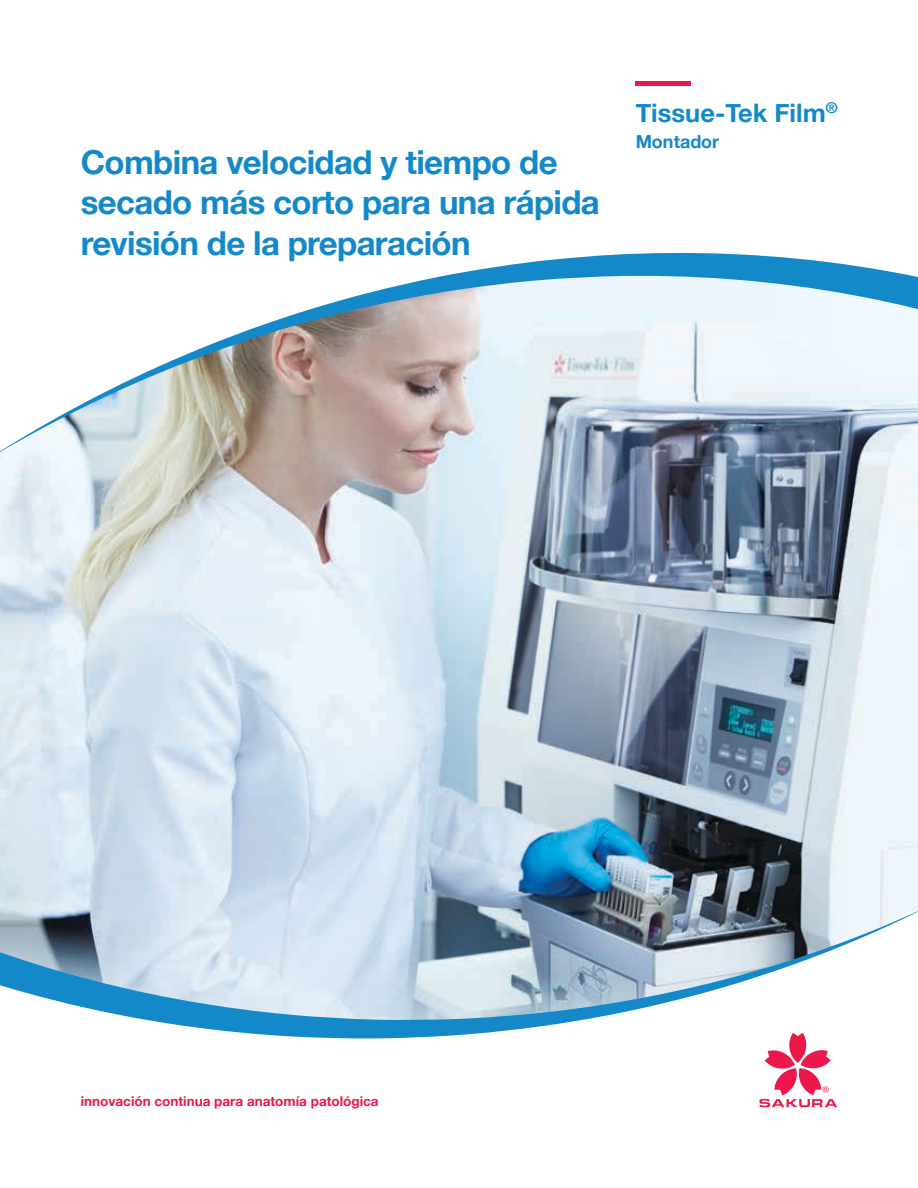
<style>
.page{position:relative;width:918px;height:1188px;background:#fff}
.page>*{position:absolute;margin:0;border:0;box-sizing:border-box;transform-origin:0 0}
.t1{font:700 33px/40.5px "Helvetica Neue";letter-spacing:-.02em;color:#1489ca}
.t2{font:700 25.5px "Helvetica Neue";color:#1489ca}
.t3{font:700 18px "Helvetica Neue";color:#1489ca}
.t4{font:700 13.5px "Helvetica Neue";color:#ed174c}
</style>
<div class="page">
<svg style="left:759px;top:1068px;width:78px;height:39px"></svg>
<hr style="left:636px;top:81px;width:55px;height:4px;background:#ed174c">
<img style="left:0;top:459px;width:918px;height:446px">
<img style="left:0;top:253px;width:918px;height:206px">
<svg style="left:0;top:905px;width:918px;height:134px"></svg>
<p class="t1" style="left:81px;top:142px;width:521px">Combina velocidad y tiempo de secado más corto para una rápida revisión de la preparación</p>
<p class="t2" style="left:636px;top:93px;width:204px">Tissue-Tek Film<sup>®</sup></p>
<p class="t3" style="left:636px;top:128px;width:85px">Montador</p>
<p class="t4" style="left:81px;top:1091px;width:299px">innovación continua para anatomía patológica</p>
</div>
